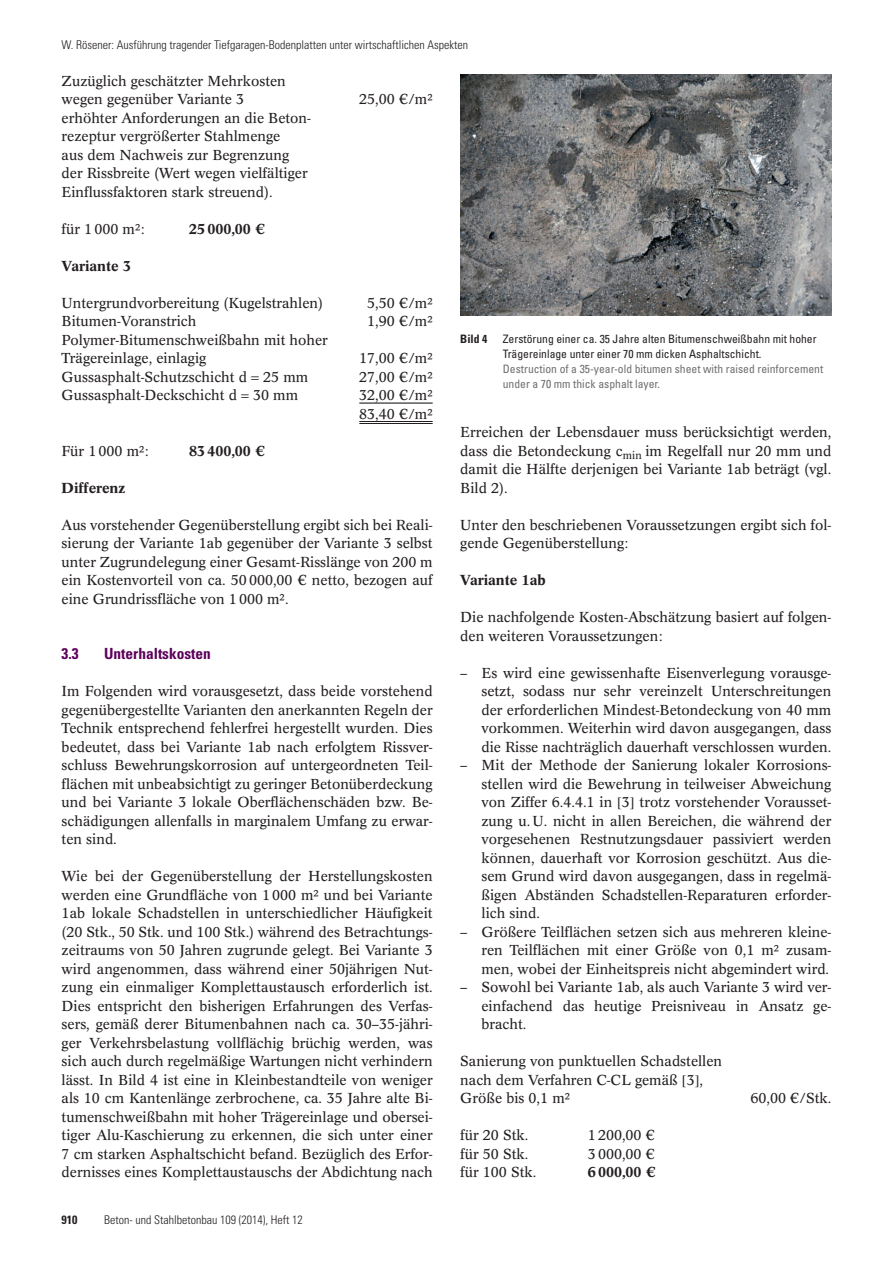
<style>
.page{position:relative;width:893px;height:1263px;background:#fff}
.page>*{position:absolute;margin:0;border:0;box-sizing:border-box;transform-origin:0 0}
.t1{font:700 condensed 15.3px "Univers LT Std";color:#5c005a}
.t2{font:14.25px/18.5px "Concorde BQ";color:#231f20;text-align:justify}
.t3{font:500 14.25px "Concorde BQ";color:#231f20}
.t4{font:300 condensed 12px "Univers LT Std";color:#231f20}
.t5{font:700 condensed 12px "Univers LT Std";color:#231f20}
.t6{font:condensed 11.7px/15px "Univers LT Std";color:#231f20}
.t7{font:condensed 11.7px/15px "Univers LT Std";color:#6d6e70}
.t8{font:700 condensed 11.7px "Univers LT Std";color:#231f20}
</style>
<div class="page">
<hr style="left:359px;top:402px;width:74px;height:2px;background:#231f20">
<hr style="left:359px;top:421px;width:74px;height:1px;background:#231f20">
<hr style="left:359px;top:423px;width:74px;height:1px;background:#231f20">
<img style="left:460px;top:74px;width:371px;height:241px">
<p class="t4" style="left:62px;top:40px;width:408px">W. Rösener: Ausführung tragender Tiefgaragen-Bodenplatten unter wirtschaftlichen Aspekten</p>
<p class="t2" style="left:62px;top:73px;width:226px">Zuzüglich geschätzter Mehrkosten wegen gegenüber Variante 3</p>
<p class="t2" style="left:359px;top:91px;width:75px">25,00 €/m²</p>
<p class="t2" style="left:62px;top:110px;width:251px;text-align:left">erhöhter Anforderungen an die Beton&shy;rezeptur vergrößerter Stahlmenge<br>aus dem Nachweis zur Begrenzung der Rissbreite (Wert wegen vielfältiger Einflussfaktoren stark streuend).</p>
<p class="t2" style="left:62px;top:221px;width:84px">für 1 000 m²:</p>
<p class="t3" style="left:189px;top:223px;width:77px">25000,00 €</p>
<p class="t3" style="left:62px;top:260px;width:71px">Variante 3</p>
<p class="t2" style="left:62px;top:295px;width:263px">Untergrundvorbereitung (Kugelstrahlen)</p>
<p class="t2" style="left:367px;top:295px;width:67px">5,50 €/m²</p>
<p class="t2" style="left:62px;top:313px;width:136px">Bitumen-Voranstrich</p>
<p class="t2" style="left:367px;top:313px;width:67px">1,90 €/m²</p>
<p class="t2" style="left:62px;top:332px;width:268px">Polymer-Bitumenschweißbahn mit hoher<br>Trägereinlage, einlagig</p>
<p class="t2" style="left:359px;top:350px;width:75px">17,00 €/m²</p>
<p class="t2" style="left:62px;top:369px;width:248px">Gussasphalt-Schutzschicht d 25 mm</p>
<p class="t2" style="left:359px;top:369px;width:75px">27,00 €/m²</p>
<p class="t2" style="left:62px;top:387px;width:238px">Gussasphalt-Deckschicht d 30 mm</p>
<p class="t2" style="left:359px;top:387px;width:75px">32,00 €/m²<br>83,40 €/m²</p>
<p class="t2" style="left:62px;top:443px;width:89px">Für 1 000 m²:</p>
<p class="t3" style="left:189px;top:445px;width:77px">83400,00 €</p>
<p class="t3" style="left:62px;top:482px;width:65px">Differenz</p>
<p class="t2" style="left:62px;top:517px;width:372px">Aus vorstehender Gegenüberstellung ergibt sich bei Reali&shy;sierung der Variante 1ab gegenüber der Variante 3 selbst unter Zugrundelegung einer Gesamt-Risslänge von 200 m ein Kostenvorteil von ca. 50 000,00 € netto, bezogen auf eine Grundrissfläche von 1 000 m².</p>
<p class="t1" style="left:62px;top:648px;width:19px">3.3</p>
<p class="t1" style="left:104px;top:648px;width:108px">Unterhaltskosten</p>
<p class="t2" style="left:62px;top:683px;width:372px">Im Folgenden wird vorausgesetzt, dass beide vorstehend gegenübergestellte Varianten den anerkannten Regeln der Technik entsprechend fehlerfrei hergestellt wurden. Dies bedeutet, dass bei Variante 1ab nach erfolgtem Rissver&shy;schluss Bewehrungskorrosion auf untergeordneten Teil&shy;flächen mit unbeabsichtigt zu geringer Betonüberdeckung und bei Variante 3 lokale Oberflächenschäden bzw. Be&shy;schädigungen allenfalls in marginalem Umfang zu erwar&shy;ten sind.</p>
<p class="t2" style="left:62px;top:868px;width:372px">Wie bei der Gegenüberstellung der Herstellungskosten werden eine Grundfläche von 1 000 m² und bei Variante 1ab lokale Schadstellen in unterschiedlicher Häufigkeit (20 Stk., 50 Stk. und 100 Stk.) während des Betrachtungs&shy;zeitraums von 50 Jahren zugrunde gelegt. Bei Variante 3 wird angenommen, dass während einer 50jährigen Nut&shy;zung ein einmaliger Komplettaustausch erforderlich ist.<br>Dies entspricht den bisherigen Erfahrungen des Verfas&shy;sers, gemäß derer Bitumenbahnen nach ca. 30–35-jähri&shy;ger Verkehrsbelastung vollflächig brüchig werden, was sich auch durch regelmäßige Wartungen nicht verhindern lässt. In Bild 4 ist eine in Kleinbestandteile von weniger als 10 cm Kantenlänge zerbrochene, ca. 35 Jahre alte Bi&shy;tumenschweißbahn mit hoher Trägereinlage und obersei&shy;tiger Alu-Kaschierung zu erkennen, die sich unter einer 7 cm starken Asphaltschicht befand. Bezüglich des Erfor&shy;dernisses eines Komplettaustauschs der Abdichtung nach</p>
<p class="t5" style="left:62px;top:1215px;width:17px">910</p>
<p class="t4" style="left:104px;top:1215px;width:200px">Beton- und Stahlbetonbau 109 (2014), Heft 12</p>
<p class="t8" style="left:460px;top:335px;width:29px">Bild 4</p>
<p class="t6" style="left:503px;top:333px;width:315px">Zerstörung einer ca. 35 Jahre alten Bitumenschweißbahn mit hoher<br>Trägereinlage unter einer 70 mm dicken Asphaltschicht.</p>
<p class="t7" style="left:503px;top:363px;width:322px">Destruction of a 35-year-old bitumen sheet with raised reinforcement under a 70 mm thick asphalt layer.</p>
<p class="t2" style="left:460px;top:424px;width:372px">Erreichen der Lebensdauer muss berücksichtigt werden, dass die Betondeckung c<sub>min</sub> im Regelfall nur 20 mm und damit die Hälfte derjenigen bei Variante 1ab beträgt (vgl.<br>Bild 2).</p>
<p class="t2" style="left:460px;top:517px;width:372px">Unter den beschriebenen Voraussetzungen ergibt sich fol&shy;gende Gegenüberstellung:</p>
<p class="t3" style="left:460px;top:574px;width:87px">Variante 1ab</p>
<p class="t2" style="left:460px;top:609px;width:372px">Die nachfolgende Kosten-Abschätzung basiert auf folgen&shy;den weiteren Voraussetzungen:</p>
<p class="t2" style="left:481px;top:665px;width:351px;text-indent:-21px">– Es wird eine gewissenhafte Eisenverlegung vorausge&shy;setzt, sodass nur sehr vereinzelt Unterschreitungen der erforderlichen Mindest-Betondeckung von 40 mm vorkommen. Weiterhin wird davon ausgegangen, dass die Risse nachträglich dauerhaft verschlossen wurden.</p>
<p class="t2" style="left:481px;top:757px;width:351px;text-indent:-21px">– Mit der Methode der Sanierung lokaler Korrosions&shy;stellen wird die Bewehrung in teilweiser Abweichung von Ziffer 6.4.4.1 in 3 trotz vorstehender Vorausset&shy;zung u. U. nicht in allen Bereichen, die während der vorgesehenen Restnutzungsdauer passiviert werden können, dauerhaft vor Korrosion geschützt. Aus die&shy;sem Grund wird davon ausgegangen, dass in regelmä&shy;ßigen Abständen Schadstellen-Reparaturen erforder&shy;lich sind.</p>
<p class="t2" style="left:481px;top:924px;width:351px;text-indent:-21px">– Größere Teilflächen setzen sich aus mehreren kleine&shy;ren Teilflächen mit einer Größe von 0,1 m² zusam&shy;men, wobei der Einheitspreis nicht abgemindert wird.</p>
<p class="t2" style="left:481px;top:979px;width:351px;text-indent:-21px">– Sowohl bei Variante 1ab, als auch Variante 3 wird ver&shy;einfachend das heutige Preisniveau in Ansatz ge&shy;bracht.</p>
<p class="t2" style="left:460px;top:1053px;width:263px;text-align:left">Sanierung von punktuellen Schadstellen nach dem Verfahren C-CL gemäß 3 ,<br>Größe bis 0,1 m²</p>
<p class="t2" style="left:750px;top:1090px;width:82px">60,00 €/Stk.</p>
<p class="t2" style="left:460px;top:1127px;width:69px">für 20 Stk.</p>
<p class="t2" style="left:588px;top:1127px;width:69px">1 200,00 €</p>
<p class="t2" style="left:460px;top:1146px;width:69px">für 50 Stk.</p>
<p class="t2" style="left:588px;top:1146px;width:69px">3 000,00 €</p>
<p class="t2" style="left:460px;top:1164px;width:77px">für 100 Stk.</p>
<p class="t3" style="left:588px;top:1166px;width:69px">6000,00 €</p>
</div>
